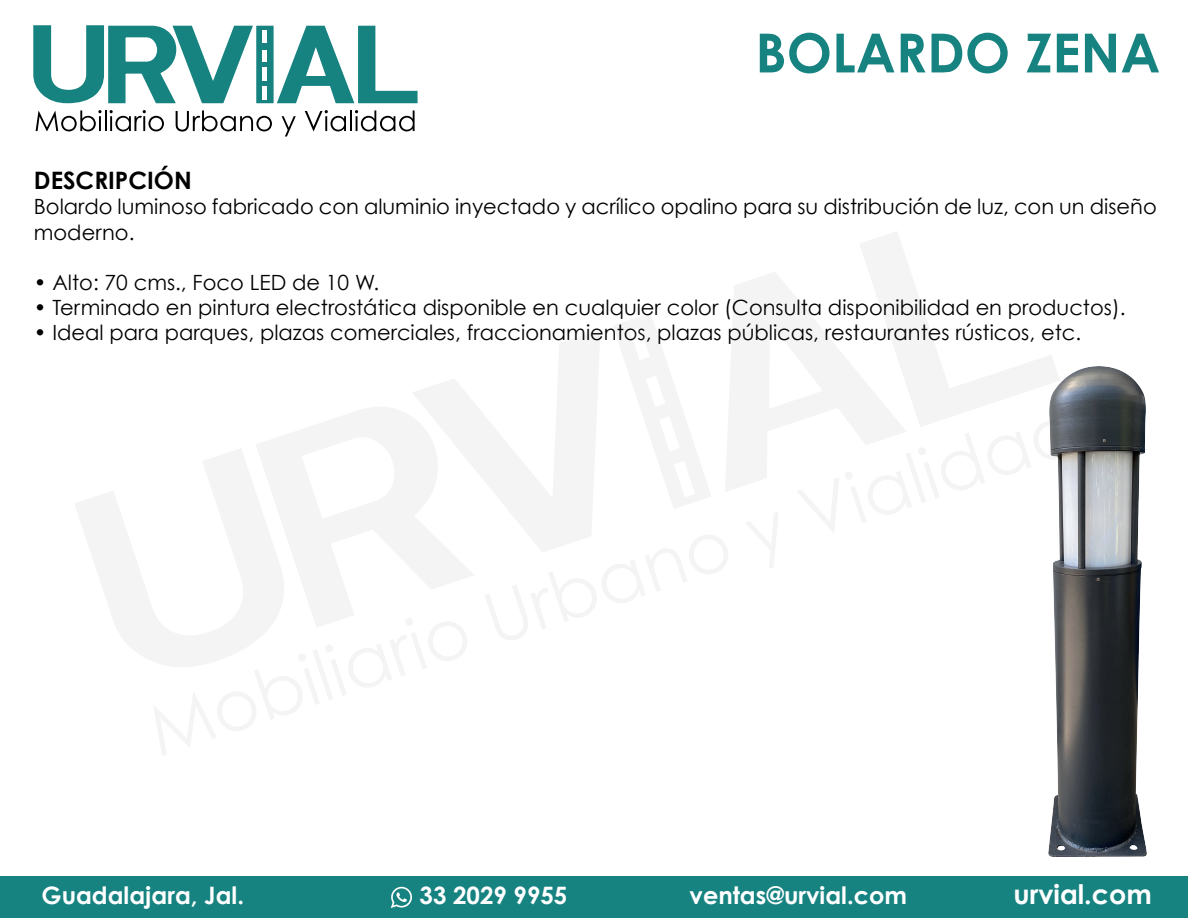
<style>
.page{position:relative;width:1188px;height:918px;background:#fff}
.page>*{position:absolute;margin:0;border:0;box-sizing:border-box;transform-origin:0 0}
.t1{font:700 54px "Century Gothic";color:#168381}
.t2{font:700 27px "Century Gothic";color:#fff}
.t3{font:700 24px "Century Gothic";color:#fff}
.t4{font:700 24px "Century Gothic";color:#000001}
.t5{font:21px/25.2px "Century Gothic";color:#000001}
</style>
<div class="page">
<svg style="left:33px;top:25px;width:220px;height:79px"></svg>
<div style="left:256px;top:26px;width:18px;height:77px;background:#168381;border:2px solid #168381"></div>
<svg style="left:277px;top:25px;width:141px;height:79px"></svg>
<div style="left:262px;top:31px;width:5px;height:12px;background:#fff"></div>
<svg style="left:36px;top:110px;width:66px;height:21px"></svg>
<hr style="left:105px;top:110px;width:2px;height:21px;background:#000001">
<svg style="left:110px;top:110px;width:54px;height:21px"></svg>
<svg style="left:176px;top:110px;width:96px;height:22px"></svg>
<svg style="left:282px;top:116px;width:14px;height:20px"></svg>
<svg style="left:305px;top:110px;width:41px;height:21px"></svg>
<hr style="left:350px;top:110px;width:2px;height:21px;background:#000001">
<svg style="left:355px;top:110px;width:60px;height:21px"></svg>
<div style="left:262px;top:51px;width:5px;height:11px;background:#fff"></div>
<div style="left:262px;top:67px;width:5px;height:13px;background:#fff"></div>
<div style="left:262px;top:86px;width:5px;height:13px;background:#fff"></div>
<div style="left:0;top:876px;width:1188px;height:42px;background:#168381"></div>
<svg style="left:391px;top:887px;width:21px;height:21px"></svg>
<img style="left:1049px;top:366px;width:97px;height:490px">
<svg style="left:75px;top:491px;width:78px;height:170px"></svg>
<svg style="left:153px;top:232px;width:925px;height:524px"></svg>
<h1 class="t1" style="left:755px;top:12px;width:407px">BOLARDO ZENA</h1>
<p class="t4" style="left:34px;top:162px;width:159px">DESCRIPCIÓN</p>
<p class="t5" style="left:34px;top:194px;width:1124px">Bolardo luminoso fabricado con aluminio inyectado y acrílico opalino para su distribución de luz, con un diseño moderno.</p>
<p class="t5" style="left:34px;top:270px;width:347px">• Alto: 70 cms., Foco LED de 10 W.</p>
<p class="t5" style="left:34px;top:295px;width:1093px">• Terminado en pintura electrostática disponible en cualquier color (Consulta disponibilidad en productos).</p>
<p class="t5" style="left:34px;top:320px;width:1049px">• Ideal para parques, plazas comerciales, fraccionamientos, plazas públicas, restaurantes rústicos, etc.</p>
<p class="t3" style="left:42px;top:878px;width:204px">Guadalajara, Jal.</p>
<p class="t3" style="left:420px;top:878px;width:149px">33 2029 9955</p>
<p class="t3" style="left:690px;top:878px;width:219px">ventas@urvial.com</p>
<p class="t2" style="left:1014px;top:874px;width:140px">urvial.com</p>
</div>
